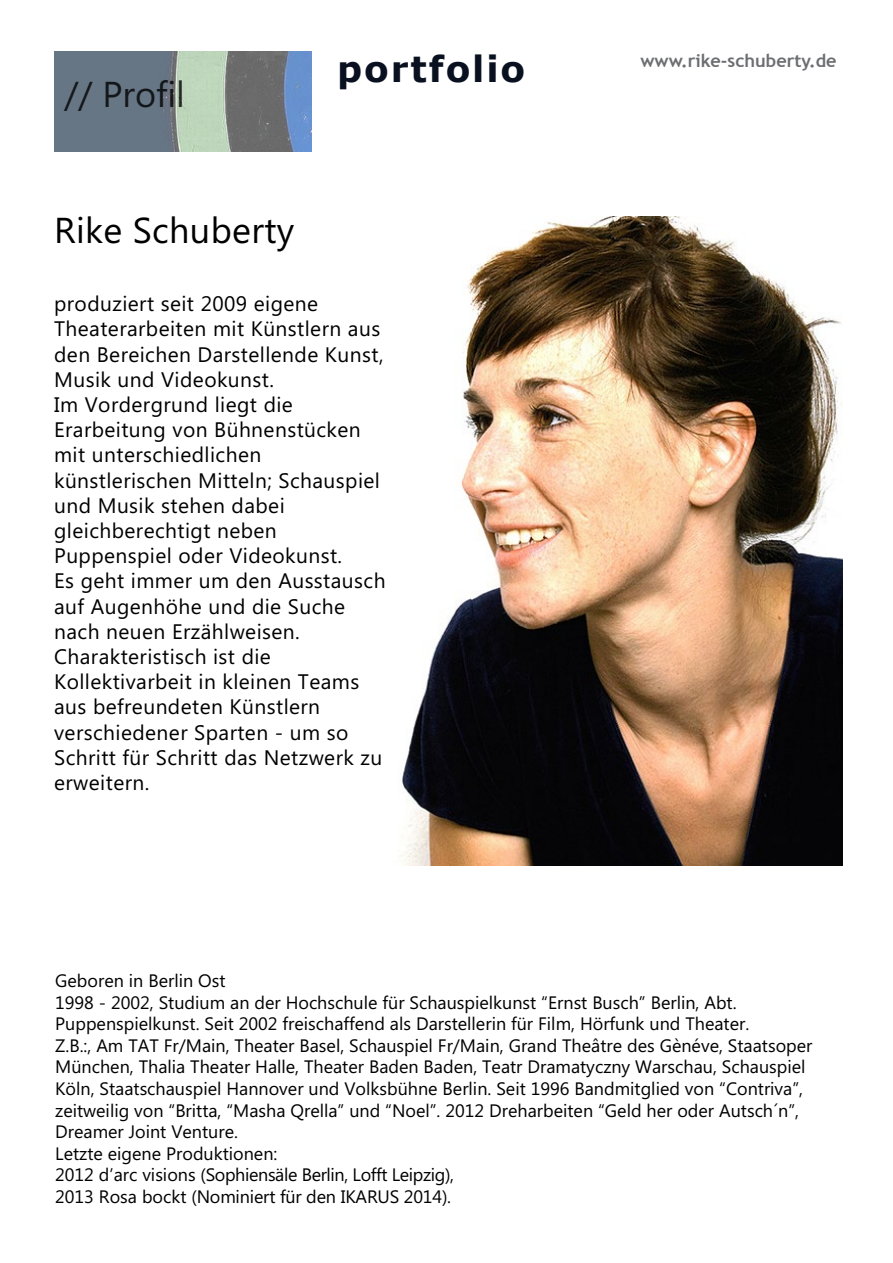
<style>
.page{position:relative;width:893px;height:1263px;background:#fff}
.page>*{position:absolute;margin:0;border:0;box-sizing:border-box;transform-origin:0 0}
.t1{font:36px "Microsoft Phags Pa";letter-spacing:.01em;color:#000}
.t2{font:700 36px "Verdana";letter-spacing:.05em;color:#091020}
.t3{font:21px/25.2px "Microsoft Phags Pa";letter-spacing:.02em;color:#000}
.t4{font:18px/21.6px "Microsoft Phags Pa";color:#000}
.t5{font:700 18px "Trebuchet MS";color:#6d6e71}
</style>
<div class="page">
<img style="left:54px;top:52px;width:257px;height:99px">
<img style="left:402px;top:217px;width:441px;height:649px">
<h1 class="t1" style="left:64px;top:69px;width:122px">// Profil</h1>
<h1 class="t1" style="left:54px;top:205px;width:242px">Rike Schuberty</h1>
<h1 class="t2" style="left:337px;top:43px;width:189px">portfolio</h1>
<p class="t3" style="left:54px;top:290px;width:333px">produziert seit 2009 eigene<br>Theaterarbeiten mit Künstlern aus den Bereichen Darstellende Kunst,<br>Musik und Videokunst.<br>Im Vordergrund liegt die<br>Erarbeitung von Bühnenstücken mit unterschiedlichen künstlerischen Mitteln; Schauspiel und Musik stehen dabei gleichberechtigt neben<br>Puppenspiel oder Videokunst.<br>Es geht immer um den Ausstausch auf Augenhöhe und die Suche nach neuen Erzählweisen.<br>Charakteristisch ist die<br>Kollektivarbeit in kleinen Teams aus befreundeten Künstlern verschiedener Sparten - um so<br>Schritt für Schritt das Netzwerk zu erweitern.</p>
<p class="t5" style="left:640px;top:50px;width:197px">www.rike-schuberty.de</p>
<p class="t4" style="left:55px;top:969px;width:759px">Geboren in Berlin Ost<br>1998 - 2002, Studium an der Hochschule für Schauspielkunst “Ernst Busch” Berlin, Abt.<br>Puppenspielkunst. Seit 2002 freischaffend als Darstellerin für Film, Hörfunk und Theater.<br>Z.B.:, Am TAT Fr/Main, Theater Basel, Schauspiel Fr/Main, Grand Theâtre des Gènéve, Staatsoper München, Thalia Theater Halle, Theater Baden Baden, Teatr Dramatyczny Warschau, Schauspiel Köln, Staatschauspiel Hannover und Volksbühne Berlin. Seit 1996 Bandmitglied von “Contriva”, zeitweilig von “Britta, “Masha Qrella” und “Noel”. 2012 Dreharbeiten “Geld her oder Autsch´n”, Dreamer Joint Venture.<br>Letzte eigene Produktionen:<br>2012 d’arc visions (Sophiensäle Berlin, Lofft Leipzig),<br>2013 Rosa bockt (Nominiert für den IKARUS 2014).</p>
</div>
